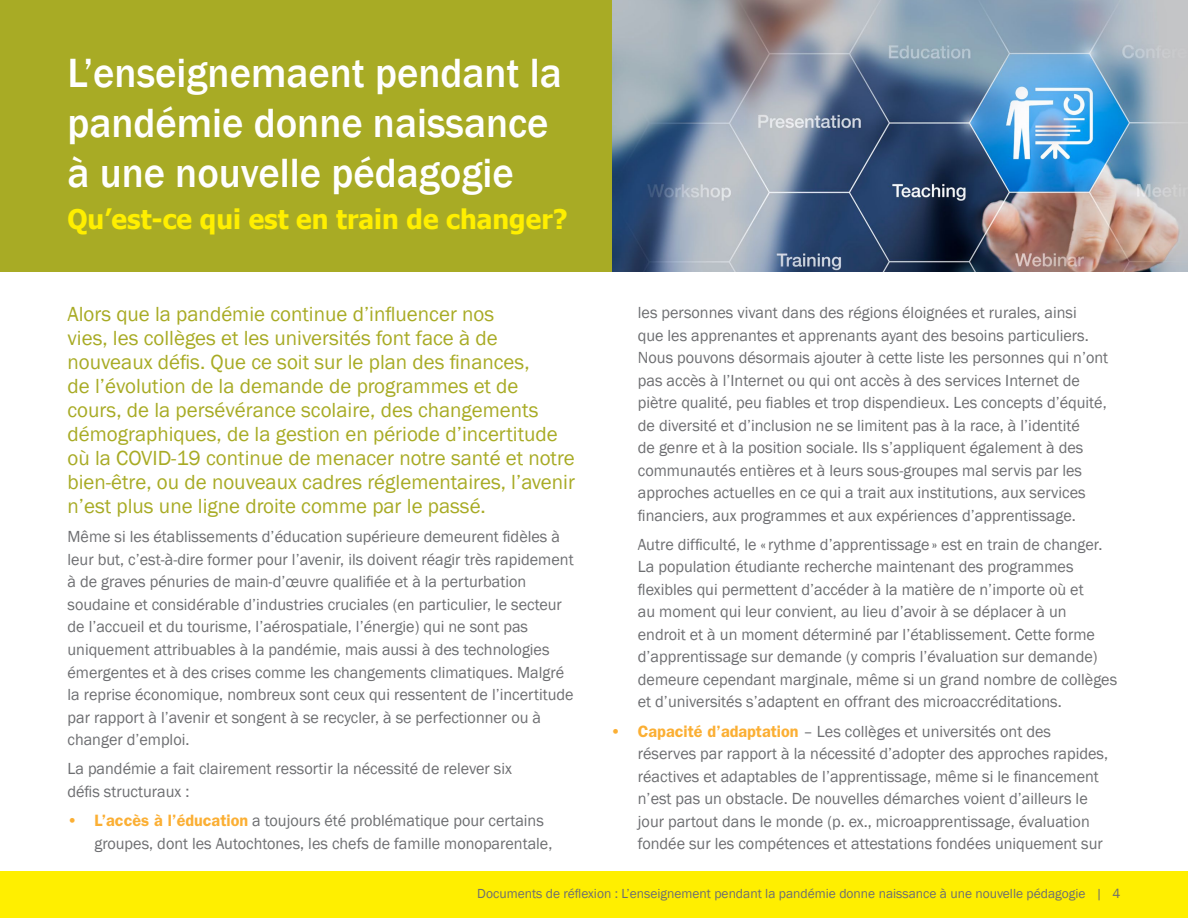
<style>
.page{position:relative;width:1188px;height:918px;background:#fff}
.page>*{position:absolute;margin:0;border:0;box-sizing:border-box;transform-origin:0 0}
.t1{font:500 42px/50.4px "Franklin Gothic";color:#fff}
.t2{font:700 27px "Tahoma";color:#ffef00}
.t3{font:21px/24px "Franklin Gothic";color:#a8ab25}
.t4{font:16.5px/22.5px "Franklin Gothic";color:#6d6e71}
.t5{font:13.5px "Franklin Gothic";color:#6d6e71}
.s1{font-family:"ITC Franklin Gothic Std";font-weight:600;color:#fbaf34}
</style>
<div class="page">
<div style="left:0;top:872px;width:1188px;height:46px;background:#ffef00"></div>
<div style="left:0;top:0;width:726px;height:271px;background:#a8ab25"></div>
<img style="left:613px;top:0;width:575px;height:271px">
<h1 class="t1" style="left:68px;top:48px;width:496px">L’enseignemaent pendant la pandémie donne naissance à une nouvelle pédagogie</h1>
<h2 class="t2" style="left:68px;top:201px;width:502px">Qu’est-ce qui est en train de changer?</h2>
<p class="t3" style="left:68px;top:303px;width:509px">Alors que la pandémie continue d’influencer nos<br>vies, les collèges et les universités font face à de nouveaux défis. Que ce soit sur le plan des finances,<br>de l’évolution de la demande de programmes et de cours, de la persévérance scolaire, des changements démographiques, de la gestion en période d’incertitude où la COVID-19 continue de menacer notre santé et notre bien-être, ou de nouveaux cadres réglementaires, l’avenir n’est plus une ligne droite comme par le passé.</p>
<p class="t4" style="left:68px;top:526px;width:508px">Même si les établissements d’éducation supérieure demeurent fidèles à leur but, c’est-à-dire former pour l’avenir, ils doivent réagir très rapidement à de graves pénuries de main-d’œuvre qualifiée et à la perturbation soudaine et considérable d’industries cruciales (en particulier, le secteur de l’accueil et du tourisme, l’aérospatiale, l’énergie) qui ne sont pas uniquement attribuables à la pandémie, mais aussi à des technologies émergentes et à des crises comme les changements climatiques. Malgré la reprise économique, nombreux sont ceux qui ressentent de l’incertitude par rapport à l’avenir et songent à se recycler, à se perfectionner ou à changer d’emploi.</p>
<p class="t4" style="left:68px;top:758px;width:446px">La pandémie a fait clairement ressortir la nécessité de relever six défis structuraux :</p>
<p class="t4" style="left:95px;top:810px;width:459px;text-indent:-27px"><span class="s1">• L’accès à l’éducation</span> a toujours été problématique pour certains groupes, dont les Autochtones, les chefs de famille monoparentale,</p>
<p class="t4" style="left:638px;top:302px;width:472px">les personnes vivant dans des régions éloignées et rurales, ainsi<br>que les apprenantes et apprenants ayant des besoins particuliers.<br>Nous pouvons désormais ajouter à cette liste les personnes qui n’ont pas accès à l’Internet ou qui ont accès à des services Internet de piètre qualité, peu fiables et trop dispendieux. Les concepts d’équité, de diversité et d’inclusion ne se limitent pas à la race, à l’identité<br>de genre et à la position sociale. Ils s’appliquent également à des communautés entières et à leurs sous-groupes mal servis par les approches actuelles en ce qui a trait aux institutions, aux services financiers, aux programmes et aux expériences d’apprentissage.</p>
<p class="t4" style="left:638px;top:534px;width:481px">Autre difficulté, le «rythme d’apprentissage» est en train de changer.<br>La population étudiante recherche maintenant des programmes flexibles qui permettent d’accéder à la matière de n’importe où et<br>au moment qui leur convient, au lieu d’avoir à se déplacer à un endroit et à un moment déterminé par l’établissement. Cette forme d’apprentissage sur demande (y compris l’évaluation sur demande) demeure cependant marginale, même si un grand nombre de collèges et d’universités s’adaptent en offrant des microaccréditations.</p>
<p class="t4" style="left:638px;top:720px;width:472px;text-indent:-27px"><span class="s1">• Capacité d’adaptation</span> – Les collèges et universités ont des réserves par rapport à la nécessité d’adopter des approches rapides, réactives et adaptables de l’apprentissage, même si le financement n’est pas un obstacle. De nouvelles démarches voient d’ailleurs le jour partout dans le monde (p. ex., microapprentissage, évaluation fondée sur les compétences et attestations fondées uniquement sur</p>
<p class="t5" style="left:477px;top:885px;width:645px">Documents de réflexion : L’enseignement pendant la pandémie donne naissance à une nouvelle pédagogie | 4</p>
</div>
